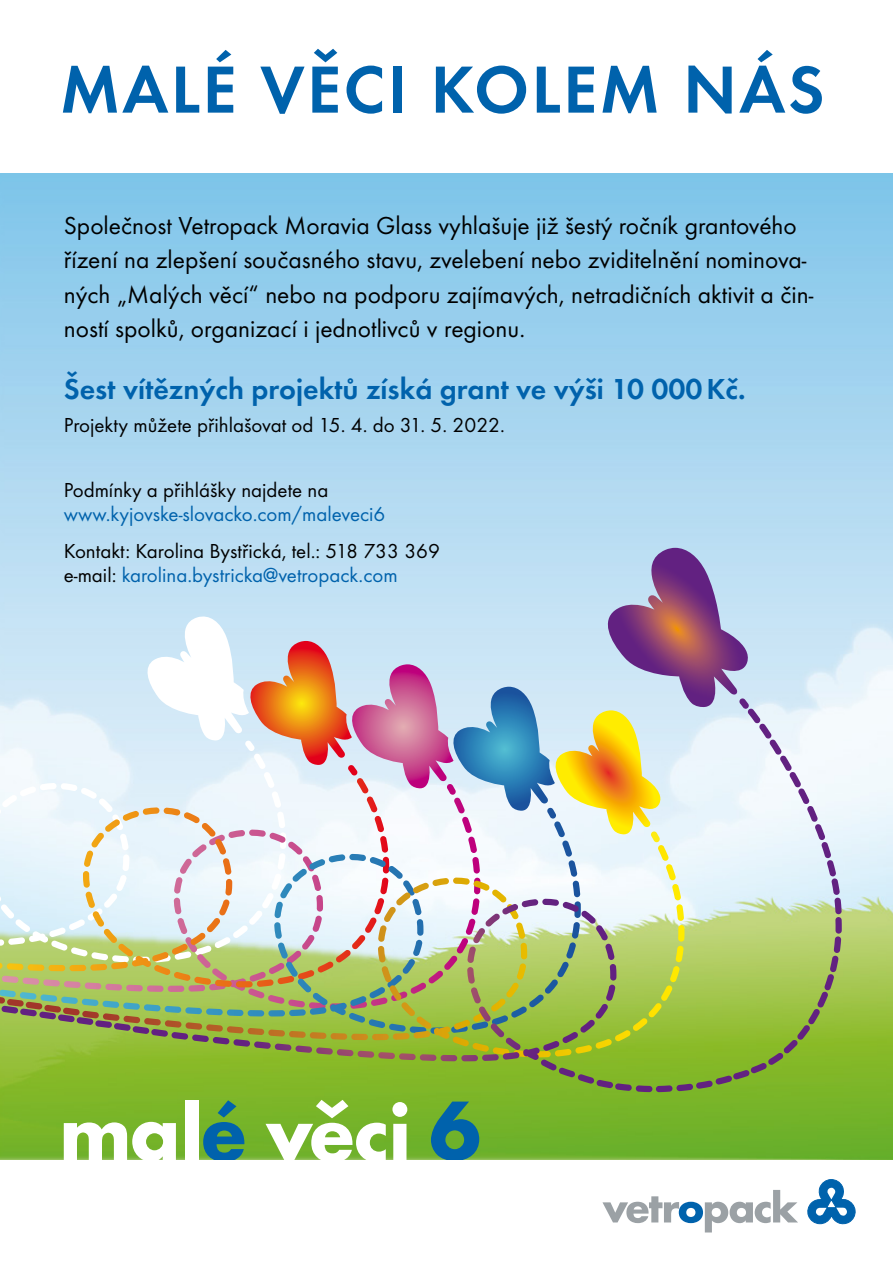
<style>
.page{position:relative;width:893px;height:1263px;background:#fff}
.page>*{position:absolute;margin:0;border:0;box-sizing:border-box;transform-origin:0 0}
.t1{font:700 85.5px "Futura TOT";color:#0062ac}
.t2{font:600 69px "Futura TOT";letter-spacing:.035em;color:#0062ac}
.t3{font:600 30px "Futura TOT";color:#0062ac}
.t4{font:25.5px/34.5px "Futura TOT";color:#000}
.t5{font:21px "Futura TOT";color:#000}
.t6{font:21px "Futura TOT";color:#0062ac}
.s1{color:#000}
</style>
<div class="page">
<img style="left:0;top:173px;width:893px;height:987px">
<div style="left:185px;top:1100px;width:13px;height:60px;background:#fff"></div>
<svg style="left:203px;top:1100px;width:41px;height:60px;background:#3c8b6a"></svg>
<svg style="left:64px;top:1122px;width:112px;height:38px"></svg>
<svg style="left:266px;top:1100px;width:120px;height:60px"></svg>
<svg style="left:392px;top:1102px;width:15px;height:58px"></svg>
<svg style="left:0;top:548px;width:842px;height:544px;background:#c3cfb7"></svg>
<svg style="left:602px;top:1190px;width:196px;height:42px"></svg>
<svg style="left:807px;top:1179px;width:48px;height:45px"></svg>
<p class="t2" style="left:60px;top:48px;width:766px">MALÉ VĚCI KOLEM NÁS</p>
<p class="t4" style="left:64px;top:208px;width:751px">Společnost Vetropack Moravia Glass vyhlašuje již šestý ročník grantového řízení na zlepšení současného stavu, zvelebení nebo zviditelnění nominova&shy;ných „Malých věcí“ nebo na podporu zajímavých, netradičních aktivit a čin&shy;ností spolků, organizací i jednotlivců v regionu.</p>
<p class="t3" style="left:64px;top:371px;width:683px">Šest vítězných projektů získá grant ve výši 10 000Kč.</p>
<p class="t5" style="left:64px;top:413px;width:443px">Projekty můžete přihlašovat od 15. 4. do 31. 5. 2022.</p>
<p class="t5" style="left:64px;top:477px;width:266px">Podmínky a přihlášky najdete na</p>
<p class="t6" style="left:64px;top:501px;width:323px">www.kyjovske-slovacko.com/maleveci6</p>
<p class="t5" style="left:64px;top:538px;width:378px">Kontakt: Karolina Bystřická, tel.: 518 733 369</p>
<p class="t6" style="left:64px;top:562px;width:335px"><span class="s1">e-mail:</span> karolina.bystricka@vetropack.com</p>
<p class="t1" style="left:429px;top:1077px;width:53px">6</p>
</div>
